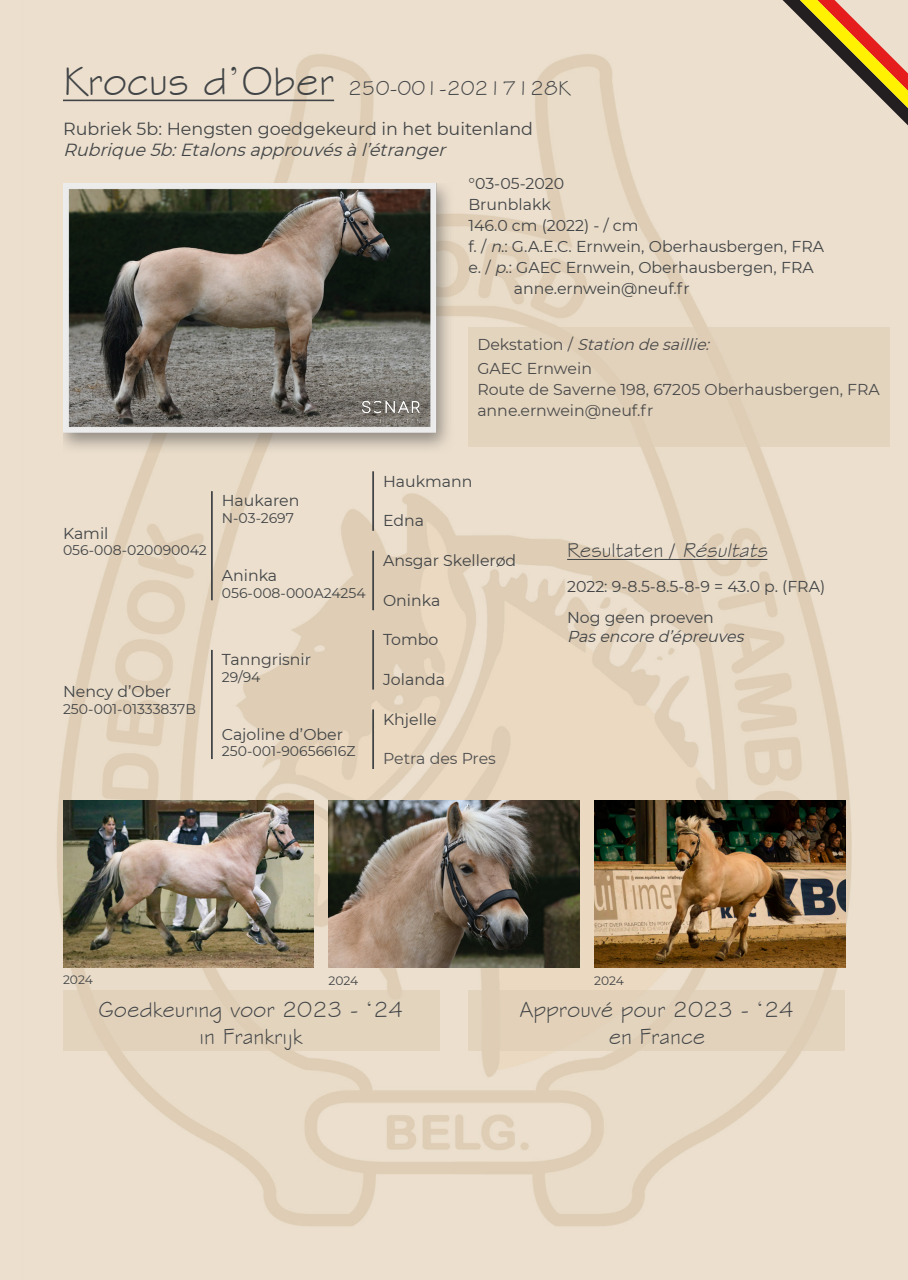
<style>
.page{position:relative;width:908px;height:1280px;background:#fff}
.page>*{position:absolute;margin:0;border:0;box-sizing:border-box;transform-origin:0 0}
.t1{font:22.75px "Stylus BT";color:#414446}
.t2{font:21px "Stylus BT";color:#414446}
.t3{font:17.5px "Montserrat";color:#414446}
.t4{font:italic 17.5px "Montserrat";color:#414446}
.t5{font:15.75px "Montserrat";color:#414446}
.t6{font:15.75px "Montserrat";color:#4a4a4a}
.t7{font:italic 15.75px "Montserrat";color:#4a4a4a}
.t8{font:italic 15.75px "Montserrat";color:#414446}
.t9{font:15.75px "Montserrat";color:#505050}
.t10{font:14px "Montserrat";color:#414446}
.t11{font:12.25px "Montserrat";letter-spacing:-.005em;color:#414446}
.s1{font-size:42px}
.s2{font-style:italic}
.s3{font-style:normal}
</style>
<div class="page">
<img style="left:25px;top:0;width:883px;height:1280px">
<svg style="left:732px;top:0;width:176px;height:176px;background:#dfcaaf"></svg>
<hr style="left:372px;top:709px;width:2px;height:60px;background:#414446">
<hr style="left:372px;top:630px;width:2px;height:60px;background:#414446">
<hr style="left:372px;top:551px;width:2px;height:59px;background:#414446">
<hr style="left:372px;top:471px;width:2px;height:60px;background:#414446">
<hr style="left:211px;top:650px;width:2px;height:109px;background:#414446">
<hr style="left:211px;top:491px;width:2px;height:109px;background:#414446">
<div style="left:63px;top:990px;width:376px;height:61px;background:#e3d4be"></div>
<div style="left:469px;top:990px;width:376px;height:60px;background:#dfceb6"></div>
<div style="left:468px;top:327px;width:422px;height:119px;background:#e3d4be"></div>
<hr style="left:63px;top:100px;width:271px;height:1px;background:#414446">
<hr style="left:567px;top:559px;width:200px;height:1px;background:#414446">
<img style="left:63px;top:184px;width:406px;height:272px">
<img style="left:594px;top:800px;width:251px;height:167px">
<img style="left:329px;top:800px;width:250px;height:167px">
<img style="left:63px;top:800px;width:251px;height:167px">
<img style="left:352px;top:397px;width:77px;height:27px">
<p class="t2" style="left:63px;top:75px;width:509px"><span class="s1">Krocus d’Ober</span> 250-001-20217128K</p>
<p class="t3" style="left:63px;top:116px;width:471px">Rubriek 5b: Hengsten goedgekeurd in het buitenland</p>
<p class="t4" style="left:63px;top:137px;width:390px">Rubrique5b:Etalonsapprouvésàl’étranger</p>
<p class="t5" style="left:468px;top:172px;width:97px">°03-05-2020</p>
<p class="t5" style="left:468px;top:193px;width:84px">Brunblakk</p>
<p class="t5" style="left:468px;top:214px;width:172px">146.0 cm (2022) - / cm</p>
<p class="t5" style="left:468px;top:235px;width:357px">f. / <span class="s2">n</span>.: G.A.E.C. Ernwein, Oberhausbergen, FRA</p>
<p class="t5" style="left:468px;top:256px;width:347px">e. / <span class="s2">p</span>.: GAEC Ernwein, Oberhausbergen, FRA</p>
<p class="t5" style="left:514px;top:277px;width:178px">anne.ernwein@neuf.fr</p>
<p class="t7" style="left:477px;top:333px;width:239px"><span class="s3">D e ks t a t i o n /</span> Station desaillie:</p>
<p class="t6" style="left:477px;top:358px;width:116px">GAEC Ernwein</p>
<p class="t6" style="left:477px;top:379px;width:404px">Route de Saverne 198, 67205 Oberhausbergen, FRA</p>
<p class="t6" style="left:477px;top:400px;width:178px">anne.ernwein@neuf.fr</p>
<p class="t5" style="left:63px;top:522px;width:47px">Kamil</p>
<p class="t10" style="left:63px;top:541px;width:145px">056-008-020090042</p>
<p class="t5" style="left:222px;top:490px;width:79px">Haukaren</p>
<p class="t10" style="left:222px;top:509px;width:74px">N-03-2697</p>
<p class="t5" style="left:222px;top:564px;width:57px">Aninka</p>
<p class="t10" style="left:222px;top:583px;width:145px">056-008-000A24254</p>
<p class="t5" style="left:63px;top:681px;width:110px">Nency d’Ober</p>
<p class="t10" style="left:63px;top:700px;width:135px">250-001-01333837B</p>
<p class="t5" style="left:222px;top:649px;width:91px">Tanngrisnir</p>
<p class="t10" style="left:222px;top:667px;width:40px">29/94</p>
<p class="t5" style="left:222px;top:723px;width:123px">Cajoline d’Ober</p>
<p class="t10" style="left:222px;top:742px;width:135px">250-001-90656616Z</p>
<p class="t5" style="left:383px;top:470px;width:91px">Haukmann</p>
<p class="t5" style="left:383px;top:510px;width:43px">Edna</p>
<p class="t5" style="left:383px;top:549px;width:135px">Ansgar Skellerød</p>
<p class="t5" style="left:383px;top:589px;width:59px">Oninka</p>
<p class="t5" style="left:383px;top:629px;width:57px">Tombo</p>
<p class="t5" style="left:383px;top:669px;width:63px">Jolanda</p>
<p class="t5" style="left:383px;top:708px;width:55px">Khjelle</p>
<p class="t9" style="left:383px;top:748px;width:114px">Petra des Pres</p>
<p class="t2" style="left:567px;top:537px;width:207px">Resultaten / <span class="s2">Résultats</span></p>
<p class="t5" style="left:567px;top:575px;width:259px">2022: 9-8.5-8.5-8-9 = 43.0 p. (FRA)</p>
<p class="t5" style="left:567px;top:607px;width:148px">Nog geen proeven</p>
<p class="t8" style="left:567px;top:626px;width:183px">Pasencore d’épreuves</p>
<p class="t11" style="left:63px;top:971px;width:31px">2024</p>
<p class="t11" style="left:329px;top:972px;width:31px">2024</p>
<p class="t11" style="left:594px;top:972px;width:31px">2024</p>
<p class="t1" style="left:99px;top:995px;width:306px">Goedkeuring voor 2023 - ‘24</p>
<p class="t1" style="left:200px;top:1023px;width:104px">in Frankrijk</p>
<p class="t1" style="left:519px;top:995px;width:276px">Approuvé pour 2023 - ‘24</p>
<p class="t1" style="left:609px;top:1023px;width:98px">en France</p>
</div>
